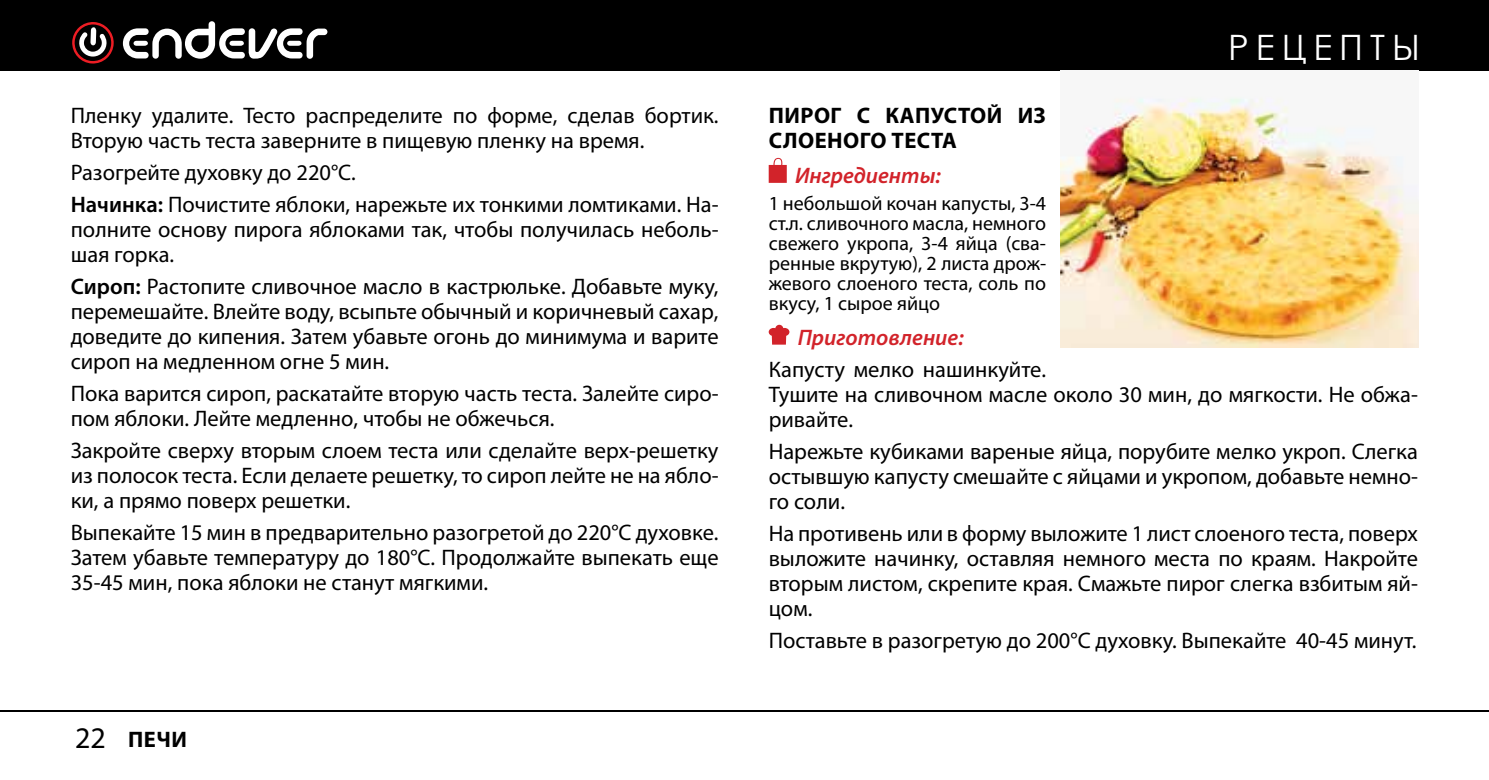
<style>
.page{position:relative;width:1489px;height:780px;background:#fff}
.page>*{position:absolute;margin:0;border:0;box-sizing:border-box;transform-origin:0 0}
.t1{font:35px "Century Gothic";letter-spacing:.2em;color:#fff}
.t2{font:22.5px/25px "Myriad Pro";color:#000}
.t3{font:700 22.5px "Myriad Pro";letter-spacing:.02em;color:#000}
.t4{font:italic 600 22.5px "Myriad Pro";color:#d2232a}
.t5{font:20px/20px "Myriad Pro";color:#000;text-align:justify}
.s1{font-weight:600}
.s2{font-weight:400;font-size:30px}
</style>
<div class="page">
<div style="left:0;top:0;width:1488px;height:71px;background:#000"></div>
<hr style="left:1488px;top:0;width:1px;height:71px;background:#000">
<hr style="left:0;top:710px;width:1488px;height:1px;background:#000">
<svg style="left:123px;top:21px;width:204px;height:38px"></svg>
<svg style="left:72px;top:22px;width:42px;height:42px"></svg>
<svg style="left:768px;top:158px;width:18px;height:25px"></svg>
<svg style="left:768px;top:325px;width:21px;height:19px"></svg>
<img style="left:1060px;top:97px;width:357px;height:250px">
<p class="t2" style="left:71px;top:102px;width:649px">Пленку удалите. Тесто распределите по форме, сделав бортик.<br>Вторую часть теста заверните в пищевую пленку на время.</p>
<p class="t2" style="left:71px;top:156px;width:649px;line-height:32px">Разогрейте духовку до 220°С.<br><span class="s1">Начинка:</span> Почистите яблоки, нарежьте их тонкими ломтиками. На-</p>
<p class="t2" style="left:71px;top:216px;width:649px">полните основу пирога яблоками так, чтобы получилась неболь&shy;шая горка.</p>
<p class="t2" style="left:71px;top:273px;width:649px;text-align:justify"><span class="s1">Сироп:</span> Растопите сливочное масло в кастрюльке. Добавьте муку, перемешайте. Влейте воду, всыпьте обычный и коричневый сахар, доведите до кипения. Затем убавьте огонь до минимума и варите сироп на медленном огне 5 мин.</p>
<p class="t2" style="left:71px;top:380px;width:649px">Пока варится сироп, раскатайте вторую часть теста. Залейте сиро&shy;пом яблоки. Лейте медленно, чтобы не обжечься.</p>
<p class="t2" style="left:71px;top:438px;width:649px;text-align:justify">Закройте сверху вторым слоем теста или сделайте верх-решетку из полосок теста. Если делаете решетку, то сироп лейте не на ябло&shy;ки, а прямо поверх решетки.</p>
<p class="t2" style="left:71px;top:520px;width:649px;text-align:justify">Выпекайте 15 мин в предварительно разогретой до 220°С духовке.<br>Затем убавьте температуру до 180°С. Продолжайте выпекать еще 35-45 мин, пока яблоки не станут мягкими.</p>
<p class="t3" style="left:75px;top:724px;width:113px"><span class="s2">22</span> печи</p>
<h1 class="t1" style="left:1228px;top:23px;width:193px">РЕЦЕПТЫ</h1>
<p class="t3" style="left:769px;top:101px;width:16px">Пиро</p>
<p class="t3" style="left:830px;top:101px;width:116px">г скапустой</p>
<p class="t3" style="left:1017px;top:101px;width:30px">из</p>
<p class="t3" style="left:769px;top:126px;width:16px">сло</p>
<p class="t3" style="left:814px;top:126px;width:117px">еного теста</p>
<p class="t4" style="left:795px;top:161px;width:147px">Ингредиенты:</p>
<p class="t5" style="left:768px;top:193px;width:279px">1 небольшой кочан капусты, 3-4 ст.л. сливочного масла, немного свежего укропа, 3-4 яйца (сва&shy;ренные вкрутую), 2 листа дрож&shy;жевого слоеного теста, соль по вкусу, 1 сырое яйцо</p>
<p class="t4" style="left:797px;top:323px;width:168px">Приготовление:</p>
<p class="t2" style="left:768px;top:356px;width:650px">Капусту мелко нашинкуйте.<br>Тушите на сливочном масле около 30 мин, до мягкости. Не обжа&shy;ривайте.</p>
<p class="t2" style="left:768px;top:438px;width:651px;text-align:justify">Нарежьте кубиками вареные яйца, порубите мелко укроп. Слегка остывшую капусту смешайте с яйцами и укропом, добавьте немно&shy;го соли.</p>
<p class="t2" style="left:768px;top:520px;width:651px;text-align:justify">На противень или в форму выложите 1 лист слоеного теста, поверх выложите начинку, оставляя немного места по краям. Накройте вторым листом, скрепите края. Смажьте пирог слегка взбитым яй&shy;цом.</p>
<p class="t2" style="left:768px;top:627px;width:649px">Поставьте в разогретую до 200°С духовку. Выпекайте 40-45 минут.</p>
</div>
